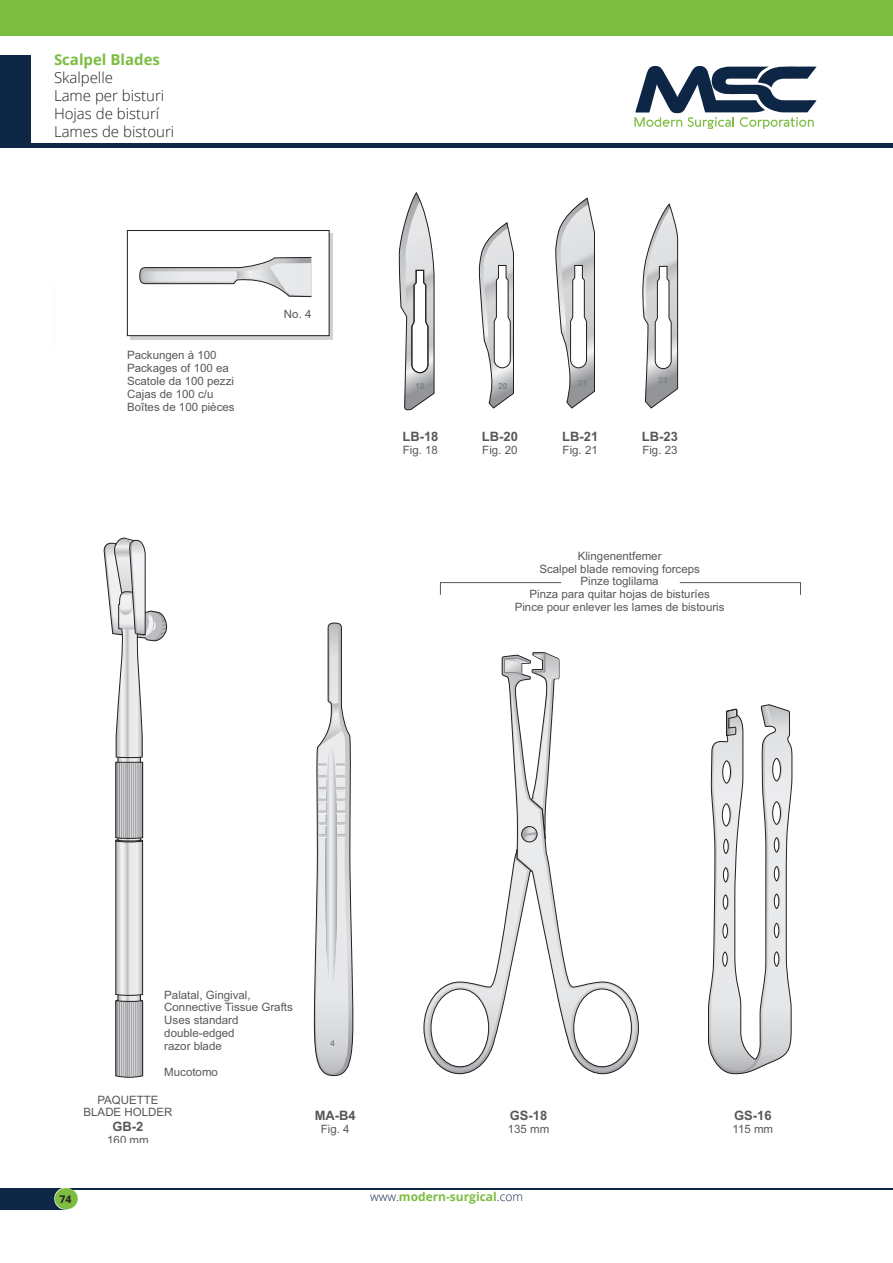
<style>
.page{position:relative;width:893px;height:1263px;background:#fff}
.page>*{position:absolute;margin:0;border:0;box-sizing:border-box;transform-origin:0 0}
.t1{font:300 15px "Open Sans";color:#231f20}
.t2{font:700 15px "Open Sans";color:#7dbd42}
.t3{font:700 12.9px "Arial";color:#57585a}
.t4{font:700 12px "Open Sans";color:#7dbd42}
.t5{font:11.55px/12.9px "Arial";color:#57585a;text-align:center}
.t6{font:700 10.5px "Open Sans";color:#231f20}
.t7{font:700 8.55px "Arial";color:#808285}
.t8{font:700 8.4px "Arial";color:#808285}
.s1{font-weight:300;color:#0f2746}
</style>
<div class="page">
<div style="left:0;top:0;width:893px;height:35px;background:#7dbd42"></div>
<hr style="left:0;top:143px;width:893px;height:4px;background:#0f2746">
<hr style="left:0;top:1188px;width:893px;height:1px;background:#0f2746">
<div style="left:0;top:55px;width:31px;height:92px;background:#0f2746"></div>
<div style="left:0;top:1188px;width:67px;height:21px;background:#0f2746"></div>
<svg style="left:634px;top:65px;width:183px;height:64px"></svg>
<svg style="left:54px;top:1187px;width:23px;height:23px"></svg>
<div style="left:55px;top:1188px;width:23px;height:21px;background:#7dbd42;border-radius:50%"></div>
<img style="left:425px;top:653px;width:124px;height:418px">
<svg style="left:501px;top:654px;width:138px;height:420px"></svg>
<img style="left:503px;top:673px;width:133px;height:398px">
<svg style="left:522px;top:826px;width:15px;height:16px"></svg>
<div style="left:521px;top:826px;width:16px;height:16px;border:1px solid #231f20;border-radius:50%"></div>
<svg style="left:504px;top:652px;width:41px;height:23px"></svg>
<svg style="left:708px;top:704px;width:85px;height:370px"></svg>
<svg style="left:103px;top:537px;width:65px;height:541px"></svg>
<svg style="left:555px;top:198px;width:40px;height:211px"></svg>
<svg style="left:478px;top:223px;width:36px;height:186px"></svg>
<svg style="left:642px;top:203px;width:36px;height:206px"></svg>
<svg style="left:398px;top:192px;width:37px;height:219px"></svg>
<div style="left:130px;top:233px;width:203px;height:107px;background:linear-gradient(to right,#d0d1d3,#d0d1d3)"></div>
<div style="left:127px;top:230px;width:202px;height:106px;background:#fff"></div>
<div style="left:127px;top:230px;width:202px;height:106px;border:1px solid #231f20"></div>
<svg style="left:139px;top:257px;width:173px;height:40px"></svg>
<svg style="left:314px;top:622px;width:40px;height:454px"></svg>
<svg style="left:440px;top:582px;width:122px;height:13px"></svg>
<svg style="left:679px;top:582px;width:122px;height:13px"></svg>
<p class="t2" style="left:54px;top:49px;width:107px">Scalpel Blades</p>
<p class="t1" style="left:54px;top:68px;width:60px">Skalpelle</p>
<p class="t1" style="left:54px;top:86px;width:112px">Lame per bisturi</p>
<p class="t1" style="left:54px;top:104px;width:107px">Hojas de bisturí</p>
<p class="t1" style="left:54px;top:122px;width:122px">Lames de bistouri</p>
<p class="t5" style="left:127px;top:349px;width:109px;text-align:left">Packungen à 100<br>Packages of 100 ea<br>Scatole da 100 pezzi<br>Cajas de 100 c/u<br>Boîtes de 100 pièces</p>
<p class="t5" style="left:284px;top:307px;width:29px">No. 4</p>
<p class="t7" style="left:415px;top:380px;width:11px">18</p>
<p class="t3" style="left:402px;top:427px;width:37px">LB-18</p>
<p class="t5" style="left:403px;top:443px;width:37px">Fig. 18</p>
<p class="t7" style="left:498px;top:380px;width:11px">20</p>
<p class="t3" style="left:482px;top:427px;width:37px">LB-20</p>
<p class="t5" style="left:482px;top:443px;width:37px">Fig. 20</p>
<p class="t8" style="left:578px;top:377px;width:11px">21</p>
<p class="t3" style="left:562px;top:427px;width:37px">LB-21</p>
<p class="t5" style="left:563px;top:443px;width:37px">Fig. 21</p>
<p class="t7" style="left:658px;top:374px;width:11px">23</p>
<p class="t3" style="left:642px;top:427px;width:37px">LB-23</p>
<p class="t5" style="left:642px;top:443px;width:37px">Fig. 23</p>
<p class="t5" style="left:515px;top:549px;width:211px">Klingenentfemer<br>Scalpel blade removing forceps<br>Pinze toglilama<br>Pinza para quitar hojas de bisturíes<br>Pince pour enlever les lames de bistouris</p>
<p class="t5" style="left:164px;top:988px;width:130px;text-align:left">Palatal, Gingival,<br>Connective Tissue Grafts<br>Uses standard double-edged<br>razor blade</p>
<p class="t5" style="left:164px;top:1065px;width:55px">Mucotomo</p>
<p class="t5" style="left:84px;top:1093px;width:90px">PAQUETTE<br>BLADE HOLDER</p>
<p class="t3" style="left:113px;top:1117px;width:32px">GB-2</p>
<p class="t5" style="left:107px;top:1133px;width:43px">160 mm</p>
<p class="t3" style="left:315px;top:1106px;width:42px">MA-B4</p>
<p class="t5" style="left:321px;top:1122px;width:30px">Fig. 4</p>
<p class="t3" style="left:510px;top:1106px;width:39px">GS-18</p>
<p class="t5" style="left:508px;top:1122px;width:43px">135 mm</p>
<p class="t6" style="left:59px;top:1191px;width:13px">74</p>
<p class="t4" style="left:370px;top:1188px;width:154px"><span class="s1">www.</span>modern-surgical<span class="s1">.com</span></p>
<p class="t3" style="left:734px;top:1106px;width:39px">GS-16</p>
<p class="t5" style="left:732px;top:1122px;width:42px">115 mm</p>
</div>
